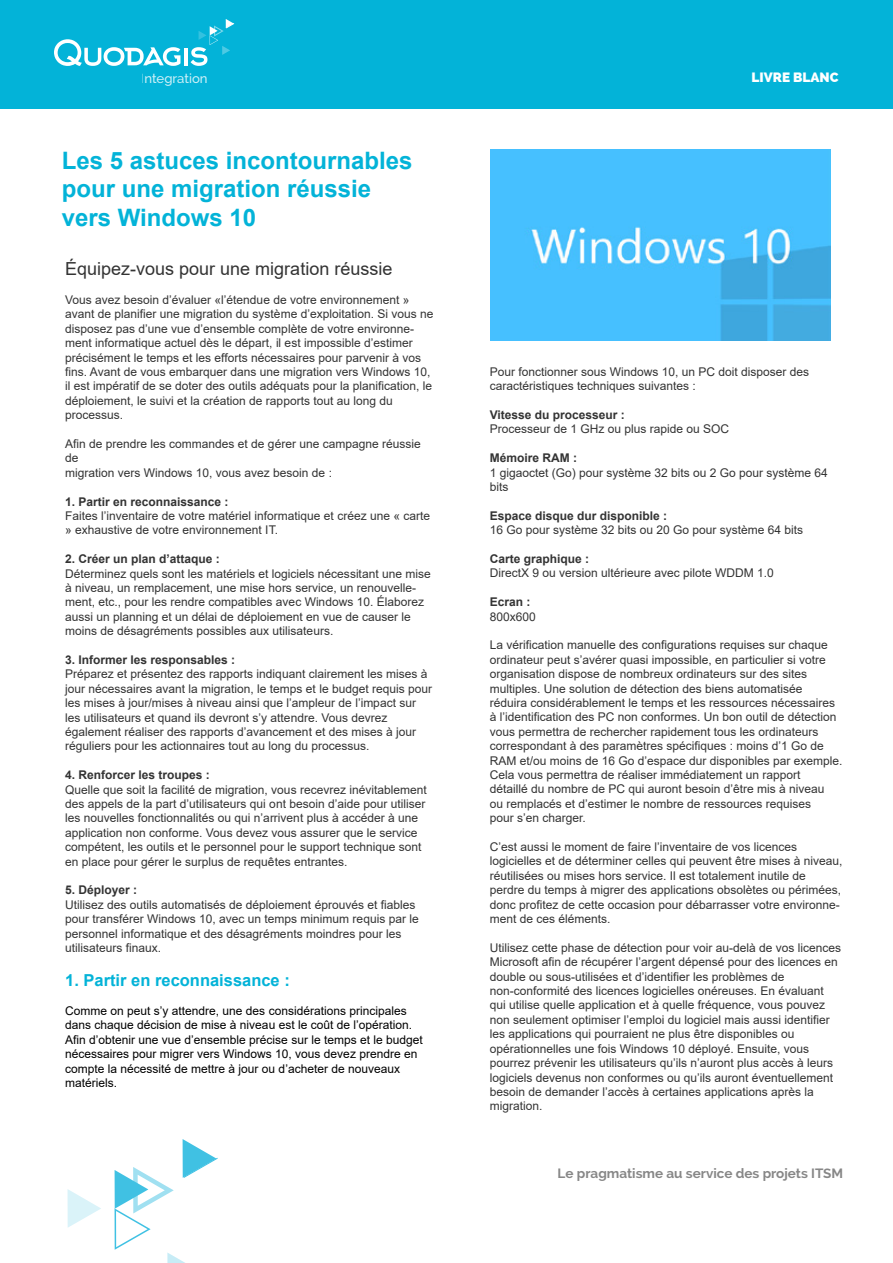
<style>
.page{position:relative;width:893px;height:1263px;background:#fff}
.page>*{position:absolute;margin:0;border:0;box-sizing:border-box;transform-origin:0 0}
.t1{font:700 24px/28.8px "Arial";color:#03b3d8}
.t2{font:18px "Arial";color:#333}
.t3{font:700 16.5px "Arial";color:#03b3d8}
.t4{font:700 13.5px "Raleway";color:#878787}
.t5{font:800 13.5px "Raleway";color:#fff}
.t6{font:500 13.2px "Raleway";color:#fff}
.t7{font:12px/14.4px "Arial";color:#333}
.t8{font:12px/14.4px "Arial";color:#000}
.t9{font:700 12px "Arial";color:#333}
</style>
<div class="page">
<div style="left:0;top:0;width:893px;height:109px;background:#03b3d8"></div>
<svg style="left:115px;top:1139px;width:103px;height:124px"></svg>
<svg style="left:68px;top:1189px;width:33px;height:38px"></svg>
<img style="left:490px;top:149px;width:341px;height:192px">
<svg style="left:54px;top:39px;width:126px;height:27px"></svg>
<hr style="left:184px;top:48px;width:4px;height:17px;background:#fff">
<svg style="left:191px;top:19px;width:43px;height:47px"></svg>
<p class="t6" style="left:141px;top:71px;width:68px">Integration</p>
<h1 class="t1" style="left:62px;top:146px;width:352px">Les 5 astuces incontournables pour une migration réussie vers Windows 10</h1>
<h2 class="t2" style="left:65px;top:256px;width:329px">Équipez-vous pour une migration réussie</h2>
<p class="t7" style="left:65px;top:292px;width:370px">Vous avez besoin d’évaluer «l’étendue de votre environnement » avant de planifier une migration du système d’exploitation. Si vous ne disposez pas d’une vue d’ensemble complète de votre environne&shy;ment informatique actuel dès le départ, il est impossible d’estimer précisément le temps et les efforts nécessaires pour parvenir à vos fins. Avant de vous embarquer dans une migration vers Windows 10, il est impératif de se doter des outils adéquats pour la planification, le déploiement, le suivi et la création de rapports tout au long du processus.</p>
<p class="t7" style="left:65px;top:436px;width:357px">Afin de prendre les commandes et de gérer une campagne réussie de<br>migration vers Windows 10, vous avez besoin de :</p>
<p class="t9" style="left:65px;top:493px;width:165px">1. Partir en reconnaissance :</p>
<p class="t7" style="left:65px;top:508px;width:366px">Faites l’inventaire de votre matériel informatique et créez une « carte » exhaustive de votre environnement IT.</p>
<p class="t9" style="left:65px;top:550px;width:156px">2. Créer un plan d’attaque :</p>
<p class="t7" style="left:65px;top:566px;width:367px">Déterminez quels sont les matériels et logiciels nécessitant une mise à niveau, un remplacement, une mise hors service, un renouvelle&shy;ment, etc., pour les rendre compatibles avec Windows 10. Élaborez aussi un planning et un délai de déploiement en vue de causer le moins de désagréments possibles aux utilisateurs.</p>
<p class="t9" style="left:65px;top:651px;width:172px">3. Informer les responsables :</p>
<p class="t7" style="left:65px;top:667px;width:368px">Préparez et présentez des rapports indiquant clairement les mises à jour nécessaires avant la migration, le temps et le budget requis pour les mises à jour/mises à niveau ainsi que l’ampleur de l’impact sur les utilisateurs et quand ils devront s’y attendre. Vous devrez également réaliser des rapports d’avancement et des mises à jour réguliers pour les actionnaires tout au long du processus.</p>
<p class="t9" style="left:65px;top:766px;width:146px">4. Renforcer les troupes :</p>
<p class="t7" style="left:65px;top:782px;width:363px">Quelle que soit la facilité de migration, vous recevrez inévitablement des appels de la part d’utilisateurs qui ont besoin d’aide pour utiliser les nouvelles fonctionnalités ou qui n’arrivent plus à accéder à une application non conforme. Vous devez vous assurer que le service compétent, les outils et le personnel pour le support technique sont en place pour gérer le surplus de requêtes entrantes.</p>
<p class="t9" style="left:65px;top:882px;width:74px">5. Déployer :</p>
<p class="t7" style="left:65px;top:897px;width:355px">Utilisez des outils automatisés de déploiement éprouvés et fiables pour transférer Windows 10, avec un temps minimum requis par le personnel informatique et des désagréments moindres pour les utilisateurs finaux.</p>
<h3 class="t3" style="left:65px;top:969px;width:226px">1. Partir en reconnaissance :</h3>
<p class="t8" style="left:65px;top:1003px;width:359px">Comme on peut s’y attendre, une des considérations principales dans chaque décision de mise à niveau est le coût de l’opération.<br>Afin d’obtenir une vue d’ensemble précise sur le temps et le budget nécessaires pour migrer vers Windows 10, vous devez prendre en compte la nécessité de mettre à jour ou d’acheter de nouveaux matériels.</p>
<p class="t5" style="left:752px;top:70px;width:88px">LIVRE BLANC</p>
<p class="t7" style="left:490px;top:364px;width:321px">Pour fonctionner sous Windows 10, un PC doit disposer des caractéristiques techniques suivantes :</p>
<p class="t9" style="left:490px;top:406px;width:137px">Vitesse du processeur :</p>
<p class="t7" style="left:490px;top:422px;width:241px">Processeur de 1 GHz ou plus rapide ou SOC</p>
<p class="t9" style="left:490px;top:449px;width:89px">Mémoire RAM :</p>
<p class="t7" style="left:490px;top:465px;width:340px">1 gigaoctet (Go) pour système 32 bits ou 2 Go pour système 64 bits</p>
<p class="t9" style="left:490px;top:507px;width:179px">Espace disque dur disponible :</p>
<p class="t7" style="left:490px;top:523px;width:315px">16 Go pour système 32 bits ou 20 Go pour système 64 bits</p>
<p class="t9" style="left:490px;top:550px;width:101px">Carte graphique :</p>
<p class="t7" style="left:490px;top:566px;width:286px">DirectX 9 ou version ultérieure avec pilote WDDM 1.0</p>
<p class="t9" style="left:490px;top:593px;width:42px">Ecran :</p>
<p class="t7" style="left:490px;top:609px;width:48px">800x600</p>
<p class="t7" style="left:490px;top:638px;width:354px">La vérification manuelle des configurations requises sur chaque ordinateur peut s’avérer quasi impossible, en particulier si votre organisation dispose de nombreux ordinateurs sur des sites multiples. Une solution de détection des biens automatisée réduira considérablement le temps et les ressources nécessaires à l’identification des PC non conformes. Un bon outil de détection vous permettra de rechercher rapidement tous les ordinateurs correspondant à des paramètres spécifiques : moins d’1 Go de RAM et/ou moins de 16 Go d’espace dur disponibles par exemple.<br>Cela vous permettra de réaliser immédiatement un rapport<br>détaillé du nombre de PC qui auront besoin d’être mis à niveau<br>ou remplacés et d’estimer le nombre de ressources requises<br>pour s’en charger.</p>
<p class="t7" style="left:490px;top:839px;width:354px">C’est aussi le moment de faire l’inventaire de vos licences logicielles et de déterminer celles qui peuvent être mises à niveau, réutilisées ou mises hors service. Il est totalement inutile de perdre du temps à migrer des applications obsolètes ou périmées, donc profitez de cette occasion pour débarrasser votre environne&shy;ment de ces éléments.</p>
<p class="t7" style="left:490px;top:940px;width:353px">Utilisez cette phase de détection pour voir au-delà de vos licences Microsoft afin de récupérer l’argent dépensé pour des licences en double ou sous-utilisées et d’identifier les problèmes de non-conformité des licences logicielles onéreuses. En évaluant qui utilise quelle application et à quelle fréquence, vous pouvez non seulement optimiser l’emploi du logiciel mais aussi identifier les applications qui pourraient ne plus être disponibles ou opérationnelles une fois Windows 10 déployé. Ensuite, vous pourrez prévenir les utilisateurs qu’ils n’auront plus accès à leurs logiciels devenus non conformes ou qu’ils auront éventuellement besoin de demander l’accès à certaines applications après la migration.</p>
<p class="t4" style="left:558px;top:1165px;width:287px">Le pragmatisme au service des projets ITSM</p>
</div>
